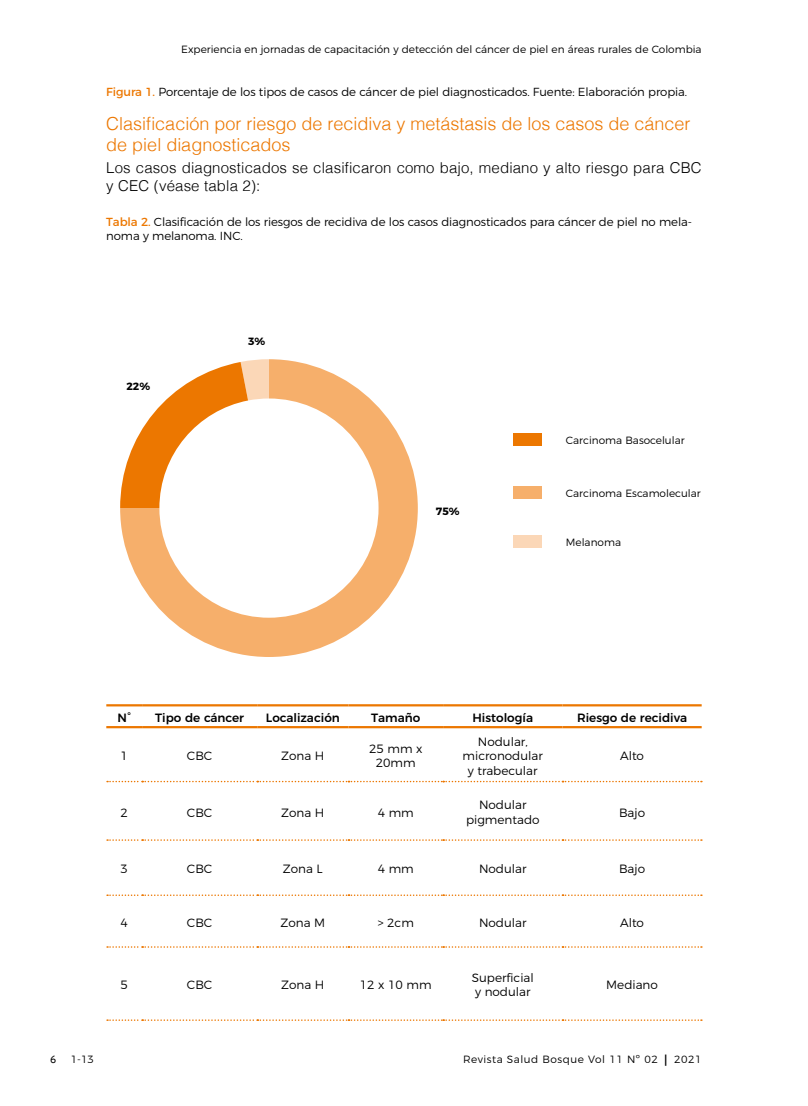
<style>
.page{position:relative;width:808px;height:1106px;background:#fff}
.page>*{position:absolute;margin:0;border:0;box-sizing:border-box;transform-origin:0 0}
.t1{font:300 18px/21px "Helvetica";color:#ec7700}
.t2{font:300 15px/18px "Helvetica";letter-spacing:.01em;color:#000}
.t3{font:300 12px/14.2px "Montserrat";color:#000;text-align:center}
.t4{font:500 12px "Montserrat";color:#000}
.t5{font:300 11.7px/13.5px "Montserrat";letter-spacing:-.01em;color:#000}
.t6{font:11.25px "Seravek";color:#000}
.t7{font:300 10.5px "Montserrat";color:#000}
.t8{font:300 10.5px "Montserrat";letter-spacing:.05em;color:#000}
.t9{font:700 10.5px "Montserrat";color:#000}
.s1{font-weight:400;color:#ec7700}
.s2{font-family:"Seravek";font-weight:500;font-size:11.25px}
</style>
<div class="page">
<svg style="left:107px;top:780px;width:595px;height:2px"></svg>
<svg style="left:107px;top:839px;width:595px;height:1px"></svg>
<svg style="left:107px;top:894px;width:595px;height:2px"></svg>
<svg style="left:107px;top:946px;width:595px;height:1px"></svg>
<svg style="left:107px;top:1019px;width:595px;height:1px"></svg>
<hr style="left:106px;top:704px;width:36px;height:2px;background:#ec7700">
<hr style="left:142px;top:704px;width:115px;height:2px;background:#ec7700">
<hr style="left:257px;top:704px;width:91px;height:2px;background:#ec7700">
<hr style="left:348px;top:704px;width:95px;height:2px;background:#ec7700">
<hr style="left:443px;top:704px;width:119px;height:2px;background:#ec7700">
<hr style="left:562px;top:704px;width:140px;height:2px;background:#ec7700">
<hr style="left:106px;top:726px;width:36px;height:2px;background:#ec7700">
<hr style="left:142px;top:726px;width:115px;height:2px;background:#ec7700">
<hr style="left:257px;top:726px;width:91px;height:2px;background:#ec7700">
<hr style="left:348px;top:726px;width:95px;height:2px;background:#ec7700">
<hr style="left:443px;top:726px;width:119px;height:2px;background:#ec7700">
<hr style="left:562px;top:726px;width:140px;height:2px;background:#ec7700">
<svg style="left:120px;top:359px;width:298px;height:298px"></svg>
<svg style="left:120px;top:359px;width:149px;height:149px"></svg>
<div style="left:513px;top:433px;width:28px;height:12px;background:#ec7700"></div>
<div style="left:513px;top:486px;width:28px;height:12px;background:#f6af6b"></div>
<div style="left:513px;top:535px;width:28px;height:12px;background:#fbd7b7"></div>
<p class="t7" style="left:181px;top:41px;width:522px">Experiencia en jornadas de capacitación y detección del cáncer de piel en áreas rurales de Colombia</p>
<p class="t5" style="left:106px;top:84px;width:582px"><span class="s1">Figura 1.</span> Porcentaje de los tipos de casos de cáncer de piel diagnosticados. Fuente: Elaboración propia.</p>
<h1 class="t1" style="left:106px;top:112px;width:586px">Clasificación por riesgo de recidiva y metástasis de los casos de cáncer de piel diagnosticados</h1>
<p class="t2" style="left:106px;top:158px;width:597px">Los casos diagnosticados se clasificaron como bajo, mediano y alto riesgo para CBC y CEC (véase tabla 2):</p>
<p class="t5" style="left:106px;top:214px;width:587px"><span class="s1">Tabla 2.</span> Clasificación de los riesgos de recidiva de los casos diagnosticados para cáncer de piel no mela&shy;noma y melanoma. INC.</p>
<p class="t9" style="left:126px;top:378px;width:25px">22%</p>
<p class="t9" style="left:248px;top:332px;width:19px">3%</p>
<p class="t9" style="left:436px;top:503px;width:25px">75%</p>
<p class="t7" style="left:566px;top:432px;width:120px">Carcinoma Basocelular</p>
<p class="t7" style="left:566px;top:485px;width:136px">Carcinoma Escamolecular</p>
<p class="t7" style="left:566px;top:534px;width:57px">Melanoma</p>
<p class="t4" style="left:117px;top:708px;width:15px">N°</p>
<p class="t4" style="left:155px;top:708px;width:90px">Tipo de cáncer</p>
<p class="t4" style="left:266px;top:708px;width:76px">Localización</p>
<p class="t4" style="left:371px;top:708px;width:51px">Tamaño</p>
<p class="t4" style="left:472px;top:708px;width:62px">Histología</p>
<p class="t4" style="left:577px;top:708px;width:112px">Riesgo de recidiva</p>
<p class="t3" style="left:120px;top:748px;width:9px">1</p>
<p class="t3" style="left:187px;top:748px;width:27px">CBC</p>
<p class="t3" style="left:281px;top:748px;width:45px">Zona H</p>
<p class="t3" style="left:369px;top:740px;width:55px">25 mm x<br>20mm</p>
<p class="t3" style="left:463px;top:733px;width:82px">Nodular, micronodular y trabecular</p>
<p class="t3" style="left:620px;top:748px;width:25px">Alto</p>
<p class="t3" style="left:120px;top:804px;width:9px">2</p>
<p class="t3" style="left:187px;top:804px;width:27px">CBC</p>
<p class="t3" style="left:281px;top:804px;width:45px">Zona H</p>
<p class="t3" style="left:378px;top:804px;width:38px">4 mm</p>
<p class="t3" style="left:466px;top:797px;width:75px">Nodular pigmentado</p>
<p class="t3" style="left:619px;top:804px;width:28px">Bajo</p>
<p class="t3" style="left:121px;top:861px;width:9px">3</p>
<p class="t3" style="left:187px;top:861px;width:27px">CBC</p>
<p class="t3" style="left:283px;top:861px;width:41px">Zona L</p>
<p class="t3" style="left:378px;top:861px;width:38px">4 mm</p>
<p class="t3" style="left:479px;top:861px;width:49px">Nodular</p>
<p class="t3" style="left:619px;top:861px;width:28px">Bajo</p>
<p class="t3" style="left:121px;top:914px;width:9px">4</p>
<p class="t3" style="left:187px;top:914px;width:27px">CBC</p>
<p class="t3" style="left:280px;top:914px;width:46px">Zona M</p>
<p class="t3" style="left:378px;top:914px;width:38px">&gt; 2cm</p>
<p class="t3" style="left:479px;top:914px;width:49px">Nodular</p>
<p class="t3" style="left:620px;top:914px;width:25px">Alto</p>
<p class="t3" style="left:121px;top:977px;width:9px">5</p>
<p class="t3" style="left:187px;top:977px;width:27px">CBC</p>
<p class="t3" style="left:281px;top:977px;width:45px">Zona H</p>
<p class="t3" style="left:360px;top:977px;width:73px">12 x 10 mm</p>
<p class="t3" style="left:472px;top:969px;width:64px;text-align:left">Superficial y nodular</p>
<p class="t3" style="left:606px;top:977px;width:53px">Mediano</p>
<p class="t6" style="left:50px;top:1051px;width:8px">6</p>
<p class="t7" style="left:71px;top:1051px;width:25px">1-13</p>
<p class="t8" style="left:463px;top:1051px;width:240px">Revista Salud Bosque Vol 11 Nº 02 <span class="s2">|</span> 2021</p>
</div>
